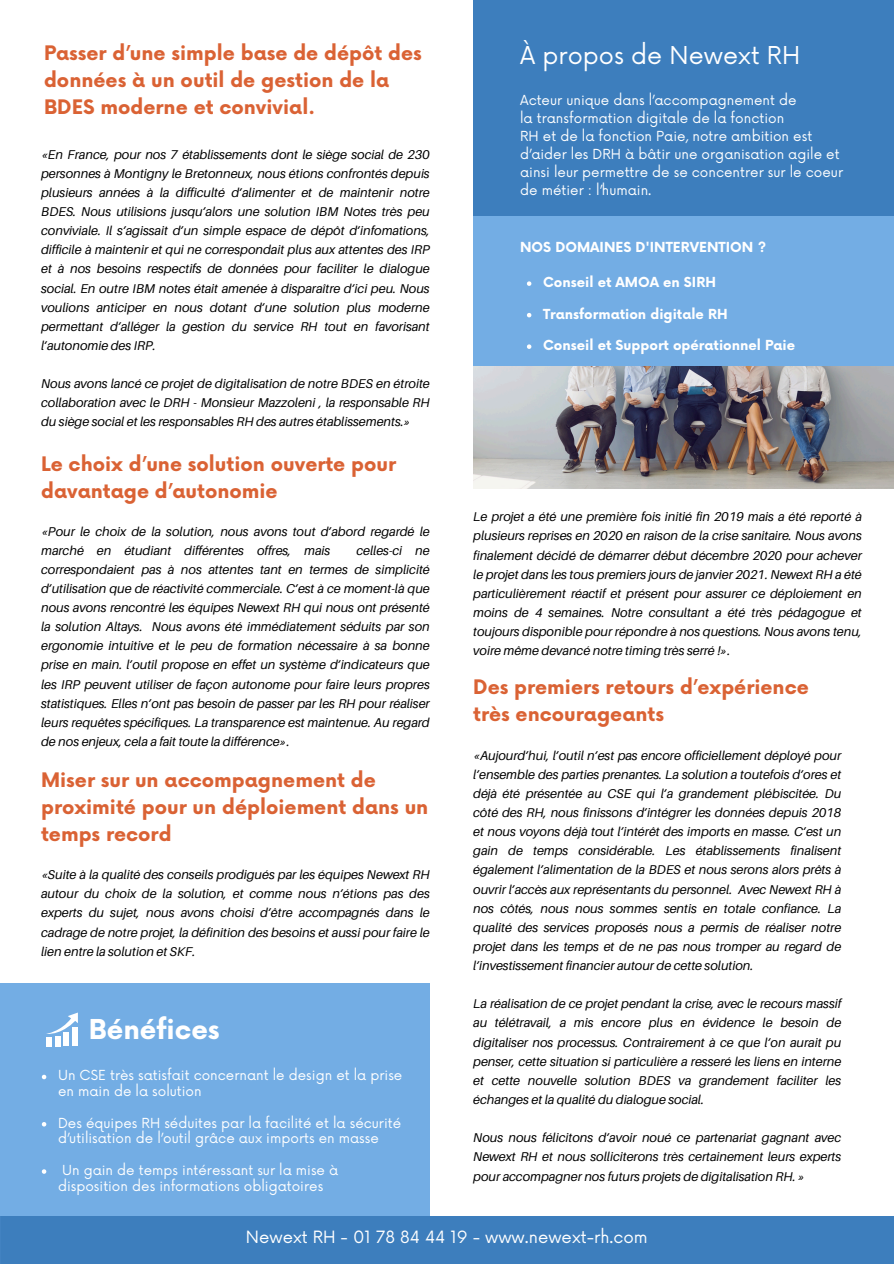
<style>
.page{position:relative;width:894px;height:1264px;background:#fff}
.page>*{position:absolute;margin:0;border:0;box-sizing:border-box;transform-origin:0 0}
.t1{font:700 26.7px "Now";color:#fff}
.t2{font:24px "Now";color:#fff}
.t3{font:700 19.5px/27px "Now";color:#da6234}
.t4{font:16.5px "Now";color:#fff}
.t5{font:13.5px/15.8px "Now";color:#fff}
.t6{font:700 13.5px "Now";color:#fff}
.t7{font:italic 12.75px/19px "Aileron";color:#000;text-align:justify}
</style>
<div class="page">
<div style="left:0;top:983px;width:429px;height:233px;background:#73ade4"></div>
<div style="left:0;top:1216px;width:893px;height:47px;background:#3d7ebd"></div>
<div style="left:46px;top:1037px;width:6px;height:9px;background:#fff"></div>
<div style="left:55px;top:1035px;width:5px;height:11px;background:#fff"></div>
<div style="left:63px;top:1032px;width:6px;height:14px;background:#fff"></div>
<div style="left:72px;top:1027px;width:5px;height:19px;background:#fff"></div>
<svg style="left:46px;top:1012px;width:31px;height:23px"></svg>
<div style="left:473px;top:0;width:420px;height:216px;background:#3d7ebd"></div>
<div style="left:473px;top:216px;width:420px;height:150px;background:#73ade4"></div>
<img style="left:473px;top:366px;width:419px;height:122px">
<svg style="left:42px;top:1074px;width:4px;height:5px"></svg>
<svg style="left:42px;top:1121px;width:4px;height:5px"></svg>
<svg style="left:42px;top:1169px;width:4px;height:4px"></svg>
<svg style="left:527px;top:281px;width:4px;height:5px"></svg>
<svg style="left:527px;top:313px;width:4px;height:4px"></svg>
<svg style="left:527px;top:344px;width:4px;height:5px"></svg>
<h2 class="t3" style="left:44px;top:41px;width:379px">Passer d’une simple base de dépôt des données à un outil de gestion de la<br>BDES moderne et convivial.</h2>
<p class="t7" style="left:41px;top:144px;width:390px">«En France, pour nos 7 établissements dont le siège social de 230 personnes à Montigny le Bretonneux, nous étions confrontés depuis plusieurs années à la difficulté d’alimenter et de maintenir notre BDES. Nous utilisions jusqu’alors une solution IBM Notes très peu conviviale. Il s’agissait d’un simple espace de dépôt d’infomations, difficile à maintenir et qui ne correspondait plus aux attentes des IRP et à nos besoins respectifs de données pour faciliter le dialogue social. En outre IBM notes était amenée à disparaître d’ici peu. Nous voulions anticiper en nous dotant d’une solution plus moderne permettant d’alléger la gestion du service RH tout en favorisant l’autonomie des IRP.</p>
<p class="t7" style="left:41px;top:374px;width:390px">Nous avons lancé ce projet de digitalisation de notre BDES en étroite collaboration avec le DRH - Monsieur Mazzoleni , la responsable RH du siège social et les responsables RH des autres établissements.»</p>
<p class="t3" style="left:41px;top:451px;width:356px">Le choix d’une solution ouverte pour davantage d’autonomie</p>
<h5 class="t7" style="left:41px;top:521px;width:390px">«Pour le choix de la solution, nous avons tout d’abord regardé le marché en étudiant différentes offres, mais</h5>
<h5 class="t7" style="left:41px;top:540px;width:390px;text-indent:315px">celles-ci ne correspondaient pas à nos attentes tant en termes de simplicité d’utilisation que de réactivité commerciale. C’est à ce moment-là que nous avons rencontré les équipes Newext RH qui nous ont présenté la solution Altays. Nous avons été immédiatement séduits par son ergonomie intuitive et le peu de formation nécessaire à sa bonne prise en main. l’outil propose en effet un système d’indicateurs que les IRP peuvent utiliser de façon autonome pour faire leurs propres statistiques. Elles n’ont pas besoin de passer par les RH pour réaliser leurs requêtes spécifiques. La transparence est maintenue. Au regard de nos enjeux, cela a fait toute la différence».</h5>
<h1 class="t3" style="left:41px;top:767px;width:388px">Miser sur un accompagnement de proximité pour un déploiement dans un temps record</h1>
<p class="t7" style="left:41px;top:865px;width:390px">«Suite à la qualité des conseils prodigués par les équipes Newext RH autour du choix de la solution, et comme nous n’étions pas des experts du sujet, nous avons choisi d’être accompagnés dans le cadrage de notre projet, la définition des besoins et aussi pour faire le lien entre la solution et SKF.</p>
<p class="t1" style="left:89px;top:1014px;width:132px">Bénéfices</p>
<p class="t5" style="left:58px;top:1068px;width:346px">Un CSE très satisfait concernant le design et la prise en main de la solution</p>
<h3 class="t5" style="left:58px;top:1115px;width:344px">Des équipes RH séduites par la facilité et la sécurité d’utilisation de l’outil grâce aux imports en masse</h3>
<p class="t5" style="left:58px;top:1162px;width:282px;text-indent:4px">Un gain de temps intéressant sur la mise à disposition des informations obligatoires</p>
<p class="t2" style="left:520px;top:42px;width:281px">À propos de Newext RH</p>
<h3 class="t5" style="left:520px;top:93px;width:278px">Acteur unique dans l’accompagnement de</h3>
<p class="t5" style="left:520px;top:111px;width:265px">la transformation digitale de la fonction</p>
<p class="t5" style="left:520px;top:128px;width:324px;line-height:18px">RH et de la fonction Paie, notre ambition est d’aider les DRH à bâtir une organisation agile et ainsi leur permettre de se concentrer sur le coeur de métier : l’humain.</p>
<p class="t6" style="left:520px;top:240px;width:247px">NOS DOMAINES D'INTERVENTION ?</p>
<h3 class="t6" style="left:543px;top:275px;width:174px">Conseil et AMOA en SIRH</h3>
<p class="t6" style="left:543px;top:306px;width:186px">Transformation digitale RH</p>
<p class="t6" style="left:543px;top:338px;width:253px">Conseil et Support opérationnel Paie</p>
<p class="t7" style="left:473px;top:507px;width:390px">Le projet a été une première fois initié fin 2019 mais a été reporté à plusieurs reprises en 2020 en raison de la crise sanitaire. Nous avons finalement décidé de démarrer début décembre 2020 pour achever le projet dans les tous premiers jours de janvier 2021. Newext RH a été particulièrement réactif et présent pour assurer ce déploiement en moins de 4 semaines. Notre consultant a été très pédagogue et toujours disponible pour répondre à nos questions. Nous avons tenu, voire même devancé notre timing très serré !».</p>
<p class="t3" style="left:473px;top:674px;width:337px">Des premiers retours d’expérience très encourageants</p>
<p class="t7" style="left:473px;top:745px;width:369px">«Aujourd’hui, l’outil n’est pas encore officiellement déployé pour l’ensemble des parties prenantes. La solution a toutefois d’ores et déjà été présentée au CSE qui l’a grandement plébiscitée. Du côté des RH, nous finissons d’intégrer les données depuis 2018 et nous voyons déjà tout l’intérêt des imports en masse. C’est un gain de temps considérable. Les établissements finalisent également l’alimentation de la BDES et nous serons alors prêts à ouvrir l’accès aux représentants du personnel. Avec Newext RH à nos côtés, nous nous sommes sentis en totale confiance. La qualité des services proposés nous a permis de réaliser notre projet dans les temps et de ne pas nous tromper au regard de l’investissement financier autour de cette solution.</p>
<p class="t7" style="left:473px;top:994px;width:369px">La réalisation de ce projet pendant la crise, avec le recours massif au télétravail, a mis encore plus en évidence le besoin de digitaliser nos processus. Contrairement à ce que l’on aurait pu penser, cette situation si particulière a resseré les liens en interne et cette nouvelle solution BDES va grandement faciliter les échanges et la qualité du dialogue social.</p>
<p class="t7" style="left:473px;top:1127px;width:369px">Nous nous félicitons d’avoir noué ce partenariat gagnant avec Newext RH et nous solliciterons très certainement leurs experts pour accompagner nos futurs projets de digitalisation RH. »</p>
<p class="t4" style="left:246px;top:1227px;width:403px">Newext RH - 01 78 84 44 19 - www.newext-rh.com</p>
</div>
